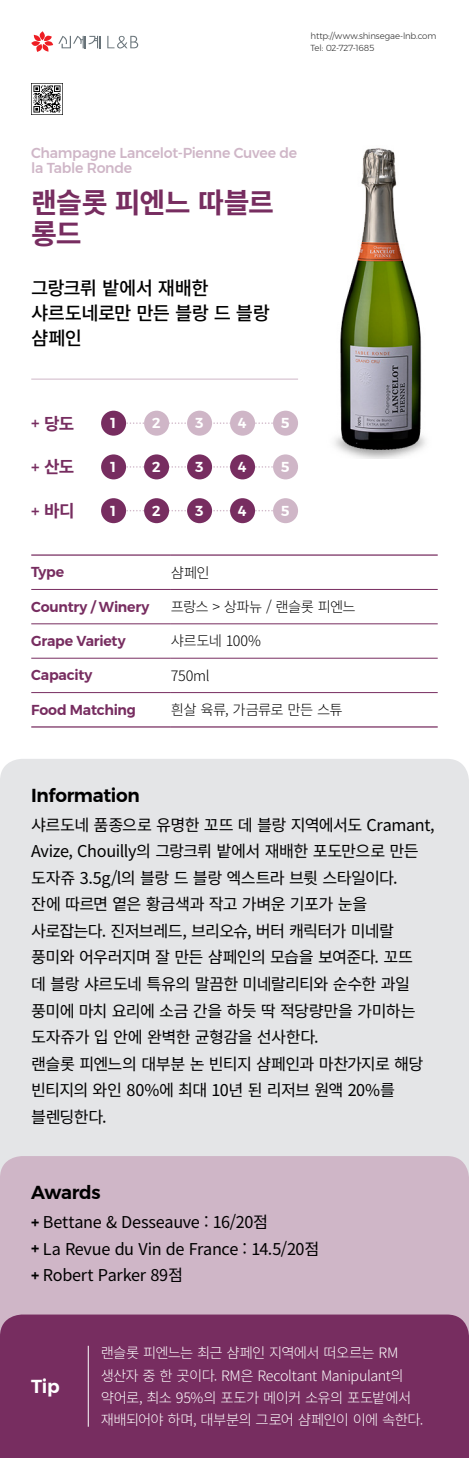
<style>
.page{position:relative;width:469px;height:1458px;background:#fff}
.page>*{position:absolute;margin:0;border:0;box-sizing:border-box;transform-origin:0 0}
.와인제목_45{font:700 28.12px/31.2px "Source Han Sans K";letter-spacing:-.035em;color:#772d60}
.와인소개_30{font:500 18.75px/25px "Source Han Sans K";letter-spacing:-.035em;color:#000}
.본문영문_30{font:600 18.75px "Montserrat";letter-spacing:-.02em;color:#000}
.본문영문_30-2{font:600 18.75px "Montserrat";color:#fff}
.본문_26{font:700 16.88px "Source Han Sans K";color:#772d60}
.본문_26-2{font:16.25px/26.6px "Source Han Sans K";letter-spacing:-.03em;color:#000}
.표__팁_23{font:300 14.38px/22.2px "Source Han Sans K";letter-spacing:-.035em;color:#fff}
.표_영문{font:600 14.38px "Montserrat";letter-spacing:-.015em;color:#772d60}
.와인영문_23{font:500 14.38px/15.6px "Montserrat";letter-spacing:-.02em;color:#cfb6c7}
.표__팁_23-2{font:300 14.38px "Source Han Sans K";letter-spacing:-.05em;color:#000}
.표_영문-2{font:600 14.38px "Montserrat";color:#fff}
.신세계_주소전화_14{font:300 8.75px "Montserrat";letter-spacing:-.015em;color:#333}
.s1{font-family:"Montserrat";font-weight:500}
.s2{font-family:"Montserrat";font-weight:600}
</style>
<div class="page">
<img style="left:269px;top:148px;width:157px;height:310px">
<svg style="left:31px;top:31px;width:69px;height:21px"></svg>
<svg style="left:107px;top:36px;width:31px;height:12px"></svg>
<img style="left:31px;top:83px;width:31px;height:31px">
<svg style="left:126px;top:422px;width:147px;height:2px"></svg>
<div style="left:101px;top:411px;width:25px;height:25px;background:#772d60;border-radius:50%"></div>
<div style="left:144px;top:411px;width:25px;height:25px;background:#cfb6c7;border-radius:50%"></div>
<div style="left:187px;top:411px;width:25px;height:25px;background:#cfb6c7;border-radius:50%"></div>
<div style="left:230px;top:411px;width:25px;height:25px;background:#cfb6c7;border-radius:50%"></div>
<div style="left:273px;top:411px;width:25px;height:25px;background:#cfb6c7;border-radius:50%"></div>
<svg style="left:126px;top:466px;width:147px;height:2px"></svg>
<div style="left:101px;top:454px;width:25px;height:25px;background:#772d60;border-radius:50%"></div>
<div style="left:144px;top:454px;width:25px;height:25px;background:#772d60;border-radius:50%"></div>
<div style="left:187px;top:454px;width:25px;height:25px;background:#772d60;border-radius:50%"></div>
<div style="left:230px;top:454px;width:25px;height:25px;background:#772d60;border-radius:50%"></div>
<div style="left:273px;top:454px;width:25px;height:25px;background:#cfb6c7;border-radius:50%"></div>
<svg style="left:126px;top:510px;width:147px;height:1px"></svg>
<div style="left:101px;top:498px;width:25px;height:25px;background:#772d60;border-radius:50%"></div>
<div style="left:144px;top:498px;width:25px;height:25px;background:#772d60;border-radius:50%"></div>
<div style="left:187px;top:498px;width:25px;height:25px;background:#772d60;border-radius:50%"></div>
<div style="left:230px;top:498px;width:25px;height:25px;background:#772d60;border-radius:50%"></div>
<div style="left:273px;top:498px;width:25px;height:25px;background:#cfb6c7;border-radius:50%"></div>
<hr style="left:31px;top:379px;width:267px;height:1px;background:#cfb6c7">
<hr style="left:31px;top:589px;width:140px;height:1px;background:#772d60">
<hr style="left:171px;top:589px;width:267px;height:1px;background:#772d60">
<hr style="left:31px;top:624px;width:140px;height:1px;background:#772d60">
<hr style="left:171px;top:624px;width:267px;height:1px;background:#772d60">
<hr style="left:31px;top:658px;width:140px;height:1px;background:#772d60">
<hr style="left:171px;top:658px;width:267px;height:1px;background:#772d60">
<hr style="left:31px;top:692px;width:140px;height:1px;background:#772d60">
<hr style="left:171px;top:692px;width:267px;height:1px;background:#772d60">
<hr style="left:31px;top:554px;width:140px;height:2px;background:#772d60">
<hr style="left:171px;top:554px;width:267px;height:2px;background:#772d60">
<hr style="left:31px;top:726px;width:140px;height:1px;background:#772d60">
<hr style="left:171px;top:726px;width:267px;height:1px;background:#772d60">
<div style="left:0;top:759px;width:469px;height:397px;background:#e4e5e7;border-radius:22px"></div>
<div style="left:0;top:1156px;width:469px;height:158px;background:#cfb6c7;border-radius:22px"></div>
<div style="left:0;top:1314px;width:469px;height:144px;background:#772d60;border-radius:22px"></div>
<hr style="left:88px;top:1346px;width:1px;height:81px;background:#fff">
<p class="신세계_주소전화_14" style="left:310px;top:29px;width:127px">http://www.shinsegae-lnb.com</p>
<p class="신세계_주소전화_14" style="left:310px;top:41px;width:65px">Tel: 02-727-1685</p>
<p class="와인영문_23" style="left:31px;top:145px;width:267px">Champagne Lancelot-Pienne Cuvee de la Table Ronde</p>
<p class="와인제목_45" style="left:31px;top:188px;width:244px">랜슬롯 피엔느 따블르 롱드</p>
<p class="와인소개_30" style="left:31px;top:276px;width:240px">그랑크뤼 밭에서 재배한 샤르도네로만 만든 블랑 드 블랑 샴페인</p>
<p class="본문_26" style="left:31px;top:414px;width:45px"><span class="s1">+</span> 당도</p>
<p class="표_영문-2" style="left:110px;top:412px;width:7px">1</p>
<p class="표_영문-2" style="left:152px;top:412px;width:10px">2</p>
<p class="표_영문-2" style="left:195px;top:412px;width:10px">3</p>
<p class="표_영문-2" style="left:238px;top:412px;width:10px">4</p>
<p class="표_영문-2" style="left:281px;top:412px;width:10px">5</p>
<p class="본문_26" style="left:31px;top:458px;width:45px"><span class="s1">+</span> 산도</p>
<p class="표_영문-2" style="left:110px;top:455px;width:7px">1</p>
<p class="표_영문-2" style="left:152px;top:455px;width:10px">2</p>
<p class="표_영문-2" style="left:195px;top:455px;width:10px">3</p>
<p class="표_영문-2" style="left:238px;top:455px;width:10px">4</p>
<p class="표_영문-2" style="left:281px;top:455px;width:10px">5</p>
<p class="본문_26" style="left:31px;top:501px;width:45px"><span class="s1">+</span> 바디</p>
<p class="표_영문-2" style="left:110px;top:499px;width:7px">1</p>
<p class="표_영문-2" style="left:152px;top:499px;width:10px">2</p>
<p class="표_영문-2" style="left:195px;top:499px;width:10px">3</p>
<p class="표_영문-2" style="left:238px;top:499px;width:10px">4</p>
<p class="표_영문-2" style="left:281px;top:499px;width:10px">5</p>
<p class="표_영문" style="left:31px;top:561px;width:34px">Type</p>
<p class="표__팁_23-2" style="left:171px;top:564px;width:40px">샴페인</p>
<p class="표_영문" style="left:31px;top:595px;width:120px">Country / Winery</p>
<p class="표__팁_23-2" style="left:171px;top:599px;width:186px">프랑스 &gt; 상파뉴 / 랜슬롯 피엔느</p>
<p class="표_영문" style="left:31px;top:629px;width:96px">Grape Variety</p>
<p class="표__팁_23-2" style="left:171px;top:633px;width:92px">샤르도네 100%</p>
<p class="표_영문" style="left:31px;top:664px;width:63px">Capacity</p>
<p class="표__팁_23-2" style="left:171px;top:667px;width:40px">750ml</p>
<p class="표_영문" style="left:31px;top:698px;width:106px">Food Matching</p>
<p class="표__팁_23-2" style="left:171px;top:702px;width:173px">흰살 육류, 가금류로 만든 스튜</p>
<p class="본문영문_30" style="left:31px;top:780px;width:110px">Information</p>
<p class="본문_26-2" style="left:31px;top:812px;width:405px">샤르도네 품종으로 유명한 꼬뜨 데 블랑 지역에서도 Cramant,<br>Avize, Chouilly의 그랑크뤼 밭에서 재배한 포도만으로 만든 도자쥬 3.5g/l의 블랑 드 블랑 엑스트라 브륏 스타일이다.</p>
<p class="본문_26-2" style="left:31px;top:891px;width:386px">잔에 따르면 옅은 황금색과 작고 가벼운 기포가 눈을 사로잡는다. 진저브레드, 브리오슈, 버터 캐릭터가 미네랄 풍미와 어우러지며 잘 만든 샴페인의 모습을 보여준다. 꼬뜨 데 블랑 샤르도네 특유의 말끔한 미네랄리티와 순수한 과일 풍미에 마치 요리에 소금 간을 하듯 딱 적당량만을 가미하는 도자쥬가 입 안에 완벽한 균형감을 선사한다.</p>
<p class="본문_26-2" style="left:31px;top:1051px;width:393px">랜슬롯 피엔느의 대부분 논 빈티지 샴페인과 마찬가지로 해당 빈티지의 와인 80%에 최대 10년 된 리저브 원액 20%를 블렌딩한다.</p>
<p class="본문영문_30" style="left:31px;top:1177px;width:71px">Awards</p>
<p class="본문_26-2" style="left:31px;top:1209px;width:238px"><span class="s2">+</span> Bettane &amp; Desseauve : 16/20점</p>
<p class="본문_26-2" style="left:31px;top:1236px;width:289px"><span class="s2">+</span> La Revue du Vin de France : 14.5/20점</p>
<p class="본문_26-2" style="left:31px;top:1262px;width:153px"><span class="s2">+</span> Robert Parker 89점</p>
<p class="본문영문_30-2" style="left:31px;top:1371px;width:30px">Tip</p>
<p class="표__팁_23" style="left:101px;top:1342px;width:324px">랜슬롯 피엔느는 최근 샴페인 지역에서 떠오르는 RM 생산자 중 한 곳이다. RM은 Recoltant Manipulant의 약어로, 최소 95%의 포도가 메이커 소유의 포도밭에서 재배되어야 하며, 대부분의 그로어 샴페인이 이에 속한다.</p>
</div>
